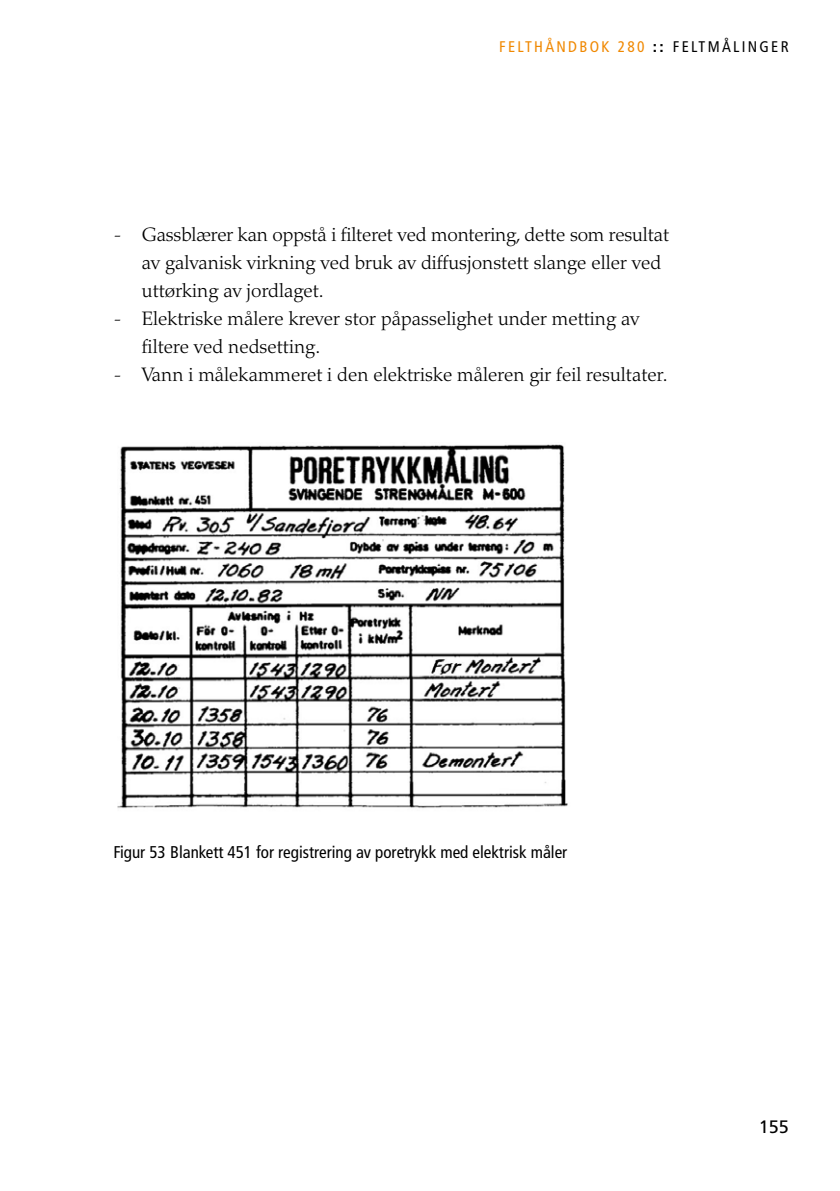
<style>
.page{position:relative;width:840px;height:1191px;background:#fff}
.page>*{position:absolute;margin:0;border:0;box-sizing:border-box;transform-origin:0 0}
.t1{font:300 19.4px/28px "Palatino LT Std";color:#000}
.t2{font:18px "Frutiger";color:#000}
.t3{font:condensed 17px "Frutiger";color:#000}
.t4{font:condensed 15.4px "Frutiger";letter-spacing:.15em;color:#f08800}
.s1{font-weight:700;font-stretch:normal;color:#000}
.s2{color:#000}
</style>
<div class="page">
<img style="left:118px;top:444px;width:450px;height:365px">
<p class="t4" style="left:499px;top:38px;width:291px">FELTHÅNDBOK 280 <span class="s1">::</span> <span class="s2">FELTMÅLINGER</span></p>
<p class="t1" style="left:142px;top:221px;width:528px;text-indent:-28px">- Gassblærer kan oppstå i filteret ved montering, dette som resultat av galvanisk virkning ved bruk av diffusjonstett slange eller ved uttørking av jordlaget.</p>
<p class="t1" style="left:142px;top:305px;width:498px;text-indent:-28px">- Elektriske målere krever stor påpasselighet under metting av filtere ved nedsetting.</p>
<p class="t1" style="left:113px;top:361px;width:555px">- Vann i målekammeret i den elektriske måleren gir feil resultater.</p>
<p class="t3" style="left:113px;top:842px;width:455px">Figur 53 Blankett 451 for registrering av poretrykk med elektrisk måler</p>
<p class="t2" style="left:758px;top:1116px;width:32px">155</p>
</div>
